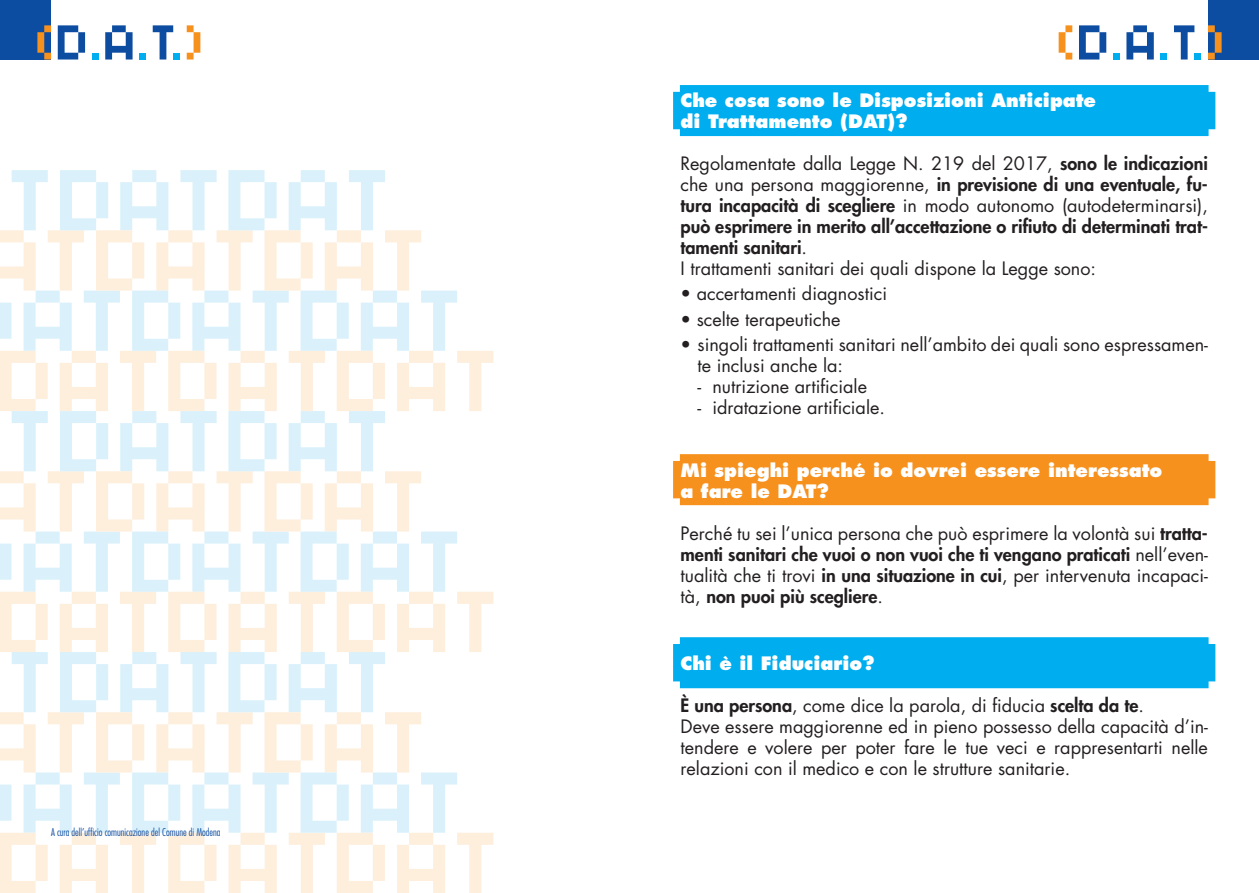
<style>
.page{position:relative;width:1259px;height:893px;background:#fff}
.page>*{position:absolute;margin:0;border:0;box-sizing:border-box;transform-origin:0 0}
.t1{font:18px/21px "Futura";color:#231f20}
.t2{font:800 18px/21px "Futura";color:#231f20}
.t3{font:800 18px/21px "Futura";color:#fff}
.t4{font:300 condensed 10.5px "Futura";color:#0d4da1}
.s1{font-weight:400}
.s2{font-weight:800}
</style>
<div class="page">
<div style="left:0;top:0;width:51px;height:60px;background:#0d4da1"></div>
<svg style="left:187px;top:25px;width:13px;height:35px"></svg>
<div style="left:173px;top:53px;width:7px;height:7px;background:#00aeef"></div>
<svg style="left:153px;top:25px;width:20px;height:35px"></svg>
<div style="left:139px;top:53px;width:7px;height:7px;background:#00aeef"></div>
<svg style="left:105px;top:25px;width:28px;height:35px"></svg>
<div style="left:92px;top:53px;width:7px;height:7px;background:#00aeef"></div>
<svg style="left:58px;top:25px;width:27px;height:35px"></svg>
<svg style="left:37px;top:25px;width:14px;height:35px"></svg>
<div style="left:1208px;top:0;width:51px;height:60px;background:#0d4da1"></div>
<svg style="left:1208px;top:25px;width:13px;height:35px"></svg>
<div style="left:1194px;top:53px;width:7px;height:7px;background:#00aeef"></div>
<svg style="left:1174px;top:25px;width:20px;height:35px"></svg>
<div style="left:1160px;top:53px;width:7px;height:7px;background:#00aeef"></div>
<svg style="left:1126px;top:25px;width:27px;height:35px"></svg>
<div style="left:1113px;top:53px;width:6px;height:7px;background:#00aeef"></div>
<svg style="left:1079px;top:25px;width:27px;height:35px"></svg>
<svg style="left:1058px;top:25px;width:14px;height:35px"></svg>
<div style="left:673px;top:85px;width:542px;height:51px;background:#00aeef"></div>
<div style="left:673px;top:454px;width:542px;height:51px;background:#f6911e"></div>
<div style="left:673px;top:637px;width:542px;height:51px;background:#00aeef"></div>
<svg style="left:0;top:170px;width:493px;height:723px"></svg>
<p class="t4" style="left:51px;top:826px;width:171px">A cura dell’ufficio comunicazione del Comune di Modena</p>
<p class="t3" style="left:680px;top:90px;width:417px">Che cosa sono le Disposizioni Anticipate di Trattamento (DAT)?</p>
<p class="t2" style="left:680px;top:153px;width:529px"><span class="s1">Regolamentate dalla Legge N. 219 del 2017,</span> sono le indicazioni <span class="s1">che una persona maggiorenne,</span> in previsione di una eventuale, fu&shy;tura incapacità di scegliere <span class="s1">in modo autonomo (autodeterminarsi), </span>può esprimere in merito all’accettazione o rifiuto di determinati trat&shy;tamenti sanitari<span class="s1">.<br>I trattamenti sanitari dei quali dispone la Legge sono:</span></p>
<p class="t1" style="left:680px;top:283px;width:208px">• accertamenti diagnostici</p>
<p class="t1" style="left:680px;top:309px;width:162px">• scelte terapeutiche</p>
<p class="t1" style="left:697px;top:334px;width:512px;text-indent:-17px">• singoli trattamenti sanitari nell’ambito dei quali sono espressamen&shy;te inclusi anche la:</p>
<p class="t1" style="left:697px;top:376px;width:171px">- nutrizione artificiale</p>
<p class="t1" style="left:697px;top:397px;width:189px">- idratazione artificiale.</p>
<p class="t3" style="left:680px;top:460px;width:483px">Mi spieghi perché io dovrei essere interessato a fare le DAT?</p>
<p class="t1" style="left:680px;top:523px;width:529px;text-align:justify">Perché tu sei l’unica persona che può esprimere la volontà sui <span class="s2">tratta&shy;menti sanitari che vuoi o non vuoi che ti vengano praticati</span> nell’even&shy;tualità che ti trovi <span class="s2">in una situazione in cui</span>, per intervenuta incapaci&shy;tà, <span class="s2">non puoi più scegliere</span>.</p>
<p class="t3" style="left:680px;top:653px;width:196px">Chi è il Fiduciario?</p>
<p class="t1" style="left:680px;top:695px;width:529px"><span class="s2">È una persona</span>, come dice la parola, di fiducia <span class="s2">scelta da te</span>.<br>Deve essere maggiorenne ed in pieno possesso della capacità d’in&shy;tendere e volere per poter fare le tue veci e rappresentarti nelle relazioni con il medico e con le strutture sanitarie.</p>
</div>
